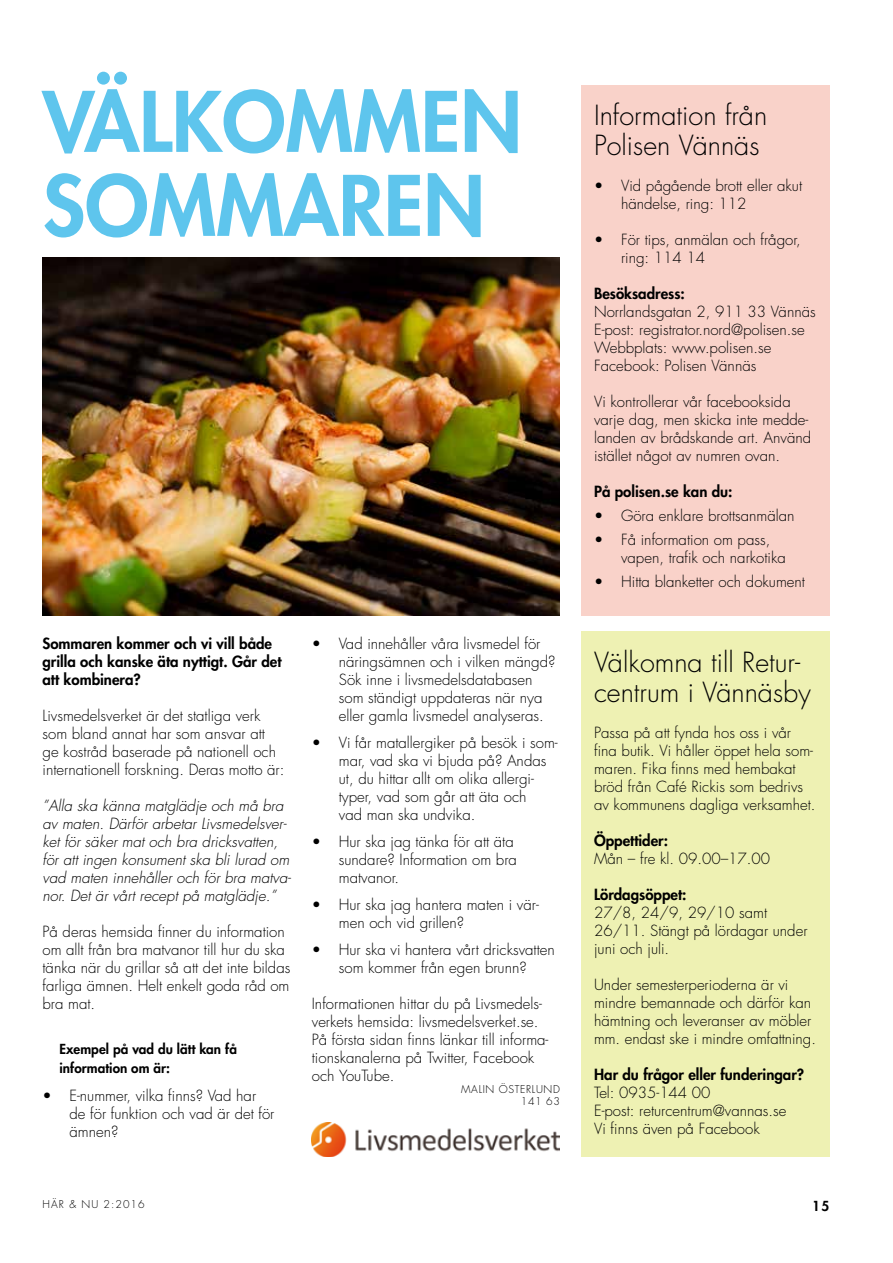
<style>
.page{position:relative;width:893px;height:1263px;background:#fff}
.page>*{position:absolute;margin:0;border:0;box-sizing:border-box;transform-origin:0 0}
.t1{font:800 81px/84px "Futura Std";color:#5ec5ed}
.t2{font:300 27px/30px "Futura Std";color:#000}
.t3{font:300 15px/18px "Futura Std";color:#000}
.t4{font:italic 300 15px/18px "Futura Std";color:#000}
.t5{font:800 15px/18px "Futura Std";color:#000}
.t6{font:800 13.5px/18.8px "Futura Std";letter-spacing:.005em;color:#000}
.t7{font:300 10.5px/12px "Futura Std";letter-spacing:.06em;color:#000;text-align:right}
.t8{font:300 10.5px "Futura Std";letter-spacing:.1em;color:#000}
</style>
<div class="page">
<div style="left:581px;top:631px;width:248px;height:526px;background:#eef1b3"></div>
<div style="left:581px;top:85px;width:248px;height:530px;background:#f9d2c9"></div>
<img style="left:312px;top:1122px;width:248px;height:35px">
<img style="left:43px;top:258px;width:517px;height:357px">
<h1 class="t1" style="left:43px;top:80px;width:481px">Välkommen sommaren</h1>
<p class="t5" style="left:43px;top:634px;width:241px">Sommaren kommer och vi vill både grilla och kanske äta nyttigt. Går det att kombinera?</p>
<p class="t3" style="left:43px;top:707px;width:243px">Livsmedelsverket är det statliga verk som bland annat har som ansvar att ge kostråd baserade på nationell och internationell forskning. Deras motto är:</p>
<p class="t4" style="left:43px;top:797px;width:250px">”Alla ska känna matglädje och må bra av maten. Därför arbetar Livsmedelsver&shy;ket för säker mat och bra dricksvatten, för att ingen konsument ska bli lurad om vad maten innehåller och för bra matva&shy;nor. Det är vårt recept på matglädje.”</p>
<p class="t3" style="left:43px;top:923px;width:249px">På deras hemsida finner du information om allt från bra matvanor till hur du ska tänka när du grillar så att det inte bildas farliga ämnen. Helt enkelt goda råd om bra mat.</p>
<p class="t6" style="left:60px;top:1039px;width:179px">Exempel på vad du lätt kan få information om är:</p>
<p class="t3" style="left:70px;top:1087px;width:206px;text-indent:-27px">• E-nummer, vilka finns? Vad har de för funktion och vad är det för ämnen?</p>
<p class="t3" style="left:339px;top:635px;width:218px;text-indent:-27px">• Vad innehåller våra livsmedel för näringsämnen och i vilken mängd?<br>Sök inne i livsmedelsdatabasen som ständigt uppdateras när nya eller gamla livsmedel analyseras.</p>
<p class="t3" style="left:339px;top:734px;width:220px;text-indent:-27px">• Vi får matallergiker på besök i som&shy;mar, vad ska vi bjuda på? Andas ut, du hittar allt om olika allergi&shy;typer, vad som går att äta och<br>vad man ska undvika.</p>
<p class="t3" style="left:339px;top:833px;width:180px;text-indent:-27px">• H ur ska jag tänka för att äta sundare? I nformation om bra matvanor.</p>
<p class="t3" style="left:339px;top:896px;width:202px;text-indent:-27px">• H ur ska jag hantera maten i vär&shy;men och vid grillen?</p>
<p class="t3" style="left:312px;top:941px;width:245px;text-align:center">• H ur ska vi hantera vårt dricksvatten som kommer från egen brunn?</p>
<p class="t3" style="left:312px;top:995px;width:238px">I nformationen hittar du på Livsmedels&shy;verkets hemsida: livsmedelsverket.se.<br>På första sidan finns länkar till informa&shy;tionskanalerna på Twitter, Facebook och YouTube.</p>
<p class="t7" style="left:461px;top:1083px;width:100px">Malin Österlund<br>141 63</p>
<h2 class="t2" style="left:594px;top:101px;width:175px">I nformation från<br>Polisen Vännäs</h2>
<p class="t3" style="left:621px;top:177px;width:183px;text-indent:-27px">• Vid pågående brott eller akut händelse, ring: 112</p>
<p class="t3" style="left:621px;top:231px;width:181px;text-indent:-27px">• För tips, anmälan och frågor, ring: 114 14</p>
<p class="t5" style="left:594px;top:285px;width:92px">Besöksadress:</p>
<p class="t3" style="left:594px;top:303px;width:223px">Norrlandsgatan 2, 911 33 Vännäs<br>E-post: registrator.nord@polisen.se<br>Webbplats: www.polisen.se<br>Facebook: Polisen Vännäs</p>
<p class="t3" style="left:594px;top:393px;width:219px">Vi kontrollerar vår facebooksida varje dag, men skicka inte medde&shy;landen av brådskande art. Använd istället något av numren ovan.</p>
<p class="t5" style="left:594px;top:483px;width:140px">På polisen.se kan du:</p>
<p class="t3" style="left:594px;top:507px;width:202px">• Göra enklare brottsanmälan</p>
<p class="t3" style="left:621px;top:531px;width:166px;text-indent:-27px">• Få information om pass, vapen, trafik och narkotika</p>
<p class="t3" style="left:594px;top:573px;width:212px">• H itta blanketter och dokument</p>
<h2 class="t2" style="left:594px;top:648px;width:218px">Välkomna till Retur&shy;centrum i Vännäsby</h2>
<p class="t3" style="left:594px;top:724px;width:223px">Passa på att fynda hos oss i vår fina butik. Vi håller öppet hela som&shy;maren. Fika finns med hembakat bröd från Café Rickis som bedrivs av kommunens dagliga verksamhet.</p>
<p class="t5" style="left:594px;top:831px;width:76px">Öppettider:</p>
<p class="t3" style="left:594px;top:850px;width:177px">Mån – fre kl. 09.00–17.00</p>
<p class="t5" style="left:594px;top:885px;width:94px">Lördagsöppet:</p>
<p class="t3" style="left:594px;top:904px;width:215px">27/8, 24/9, 29/10 samt<br>26/11. Stängt på lördagar under juni och juli.</p>
<p class="t3" style="left:594px;top:976px;width:223px">Under semesterperioderna är vi mindre bemannade och därför kan hämtning och leveranser av möbler mm. endast ske i mindre omfattning.</p>
<p class="t5" style="left:594px;top:1065px;width:212px">Har du frågor eller funderingar?</p>
<p class="t3" style="left:594px;top:1084px;width:194px">Tel: 0935-144 00<br>E-post: returcentrum@vannas.se<br>Vi finns även på Facebook</p>
<p class="t8" style="left:43px;top:1198px;width:104px">HÄR &amp; NU 2:2016</p>
<p class="t6" style="left:812px;top:1196px;width:18px">15</p>
</div>
